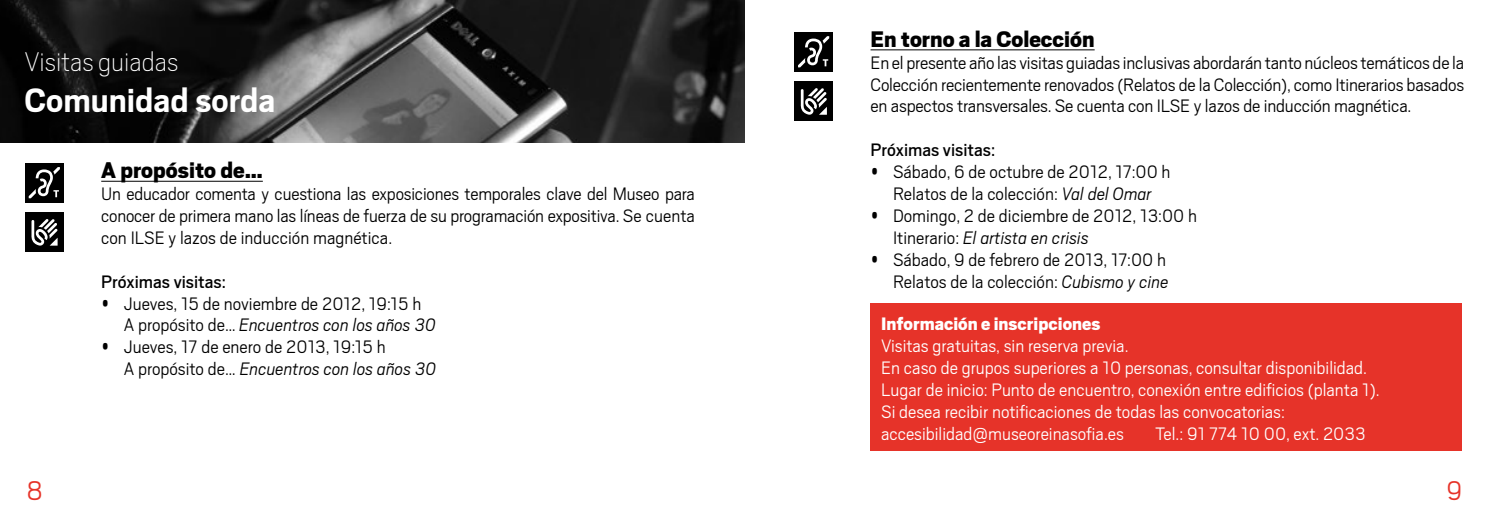
<style>
.page{position:relative;width:1489px;height:525px;background:#fff}
.page>*{position:absolute;margin:0;border:0;box-sizing:border-box;transform-origin:0 0}
.t1{font:700 37.5px "Scout";color:#fff}
.t2{font:100 30px "Scout";color:#fff}
.t3{font:300 30px "Scout";color:#e63329}
.t4{font:900 25px "Scout";color:#000}
.t5{font:300 20px/21.9px "Scout";color:#000}
.t6{font:300 20px/21.9px "Scout";color:#fff}
.t7{font:20px "Scout";color:#000}
.t8{font:900 20px "Scout";color:#fff}
.s1{font-style:italic}
</style>
<div class="page">
<hr style="left:101px;top:181px;width:162px;height:1px;background:#000">
<div style="left:25px;top:163px;width:39px;height:39px;background:#000"></div>
<svg style="left:29px;top:167px;width:31px;height:31px"></svg>
<div style="left:25px;top:213px;width:39px;height:39px;background:#000"></div>
<svg style="left:31px;top:219px;width:27px;height:26px"></svg>
<img style="left:0;top:0;width:744px;height:142px">
<hr style="left:870px;top:49px;width:224px;height:1px;background:#000">
<div style="left:794px;top:32px;width:39px;height:39px;background:#000"></div>
<svg style="left:798px;top:36px;width:31px;height:31px"></svg>
<div style="left:794px;top:82px;width:39px;height:39px;background:#000"></div>
<svg style="left:800px;top:88px;width:26px;height:27px"></svg>
<div style="left:870px;top:303px;width:592px;height:147px;background:#e63329"></div>
<h2 class="t2" style="left:25px;top:42px;width:155px">Visitas guiadas</h2>
<h1 class="t1" style="left:25px;top:76px;width:252px">Comunidad sorda</h1>
<p class="t4" style="left:101px;top:154px;width:163px">A propósito de…</p>
<p class="t5" style="left:101px;top:182px;width:595px;text-align:justify">Un educador comenta y cuestiona las exposiciones temporales clave del Museo para conocer de primera mano las líneas de fuerza de su programación expositiva. Se cuenta con ILSE y lazos de inducción magnética.</p>
<p class="t7" style="left:101px;top:268px;width:126px">Próximas visitas:</p>
<p class="t5" style="left:124px;top:291px;width:314px;text-indent:-22px">• Jueves, 15 de noviembre de 2012, 19:15 h<br>A propósito de… <span class="s1">Encuentros con los años 30</span></p>
<p class="t5" style="left:124px;top:335px;width:314px;text-indent:-22px">• Jueves, 17 de enero de 2013, 19:15 h<br>A propósito de… <span class="s1">Encuentros con los años 30</span></p>
<p class="t4" style="left:870px;top:23px;width:226px">En torno a la Colección</p>
<p class="t5" style="left:870px;top:50px;width:595px;text-align:justify">En el presente año las visitas guiadas inclusivas abordarán tanto núcleos temáticos de la Colección recientemente renovados (Relatos de la Colección), como Itinerarios basados en aspectos transversales. Se cuenta con ILSE y lazos de inducción magnética.</p>
<p class="t7" style="left:870px;top:137px;width:126px">Próximas visitas:</p>
<p class="t5" style="left:870px;top:160px;width:301px;text-align:center">• Sábado, 6 de octubre de 2012, 17:00 h<br>Relatos de la colección: <span class="s1">Val del Omar</span></p>
<p class="t5" style="left:893px;top:204px;width:305px;text-indent:-22px">• Domingo, 2 de diciembre de 2012, 13:00 h<br>Itinerario: <span class="s1">El artista en crisis</span></p>
<p class="t5" style="left:870px;top:247px;width:299px;text-align:right">• Sábado, 9 de febrero de 2013, 17:00 h<br>Relatos de la colección: <span class="s1">Cubismo y cine</span></p>
<p class="t8" style="left:881px;top:310px;width:221px">Información e inscripciones</p>
<p class="t6" style="left:881px;top:333px;width:500px">Visitas gratuitas, sin reserva previa.<br>En caso de grupos superiores a 10 personas, consultar disponibilidad.<br>Lugar de inicio: Punto de encuentro, conexión entre edificios (planta 1).<br>Si desea recibir notificaciones de todas las convocatorias: accesibilidad@museoreinasofia.es</p>
<p class="t6" style="left:1155px;top:421px;width:212px">Tel.: 91 774 10 00, ext. 2033</p>
<h2 class="t3" style="left:27px;top:470px;width:18px">8</h2>
<h2 class="t3" style="left:1446px;top:470px;width:17px">9</h2>
</div>
